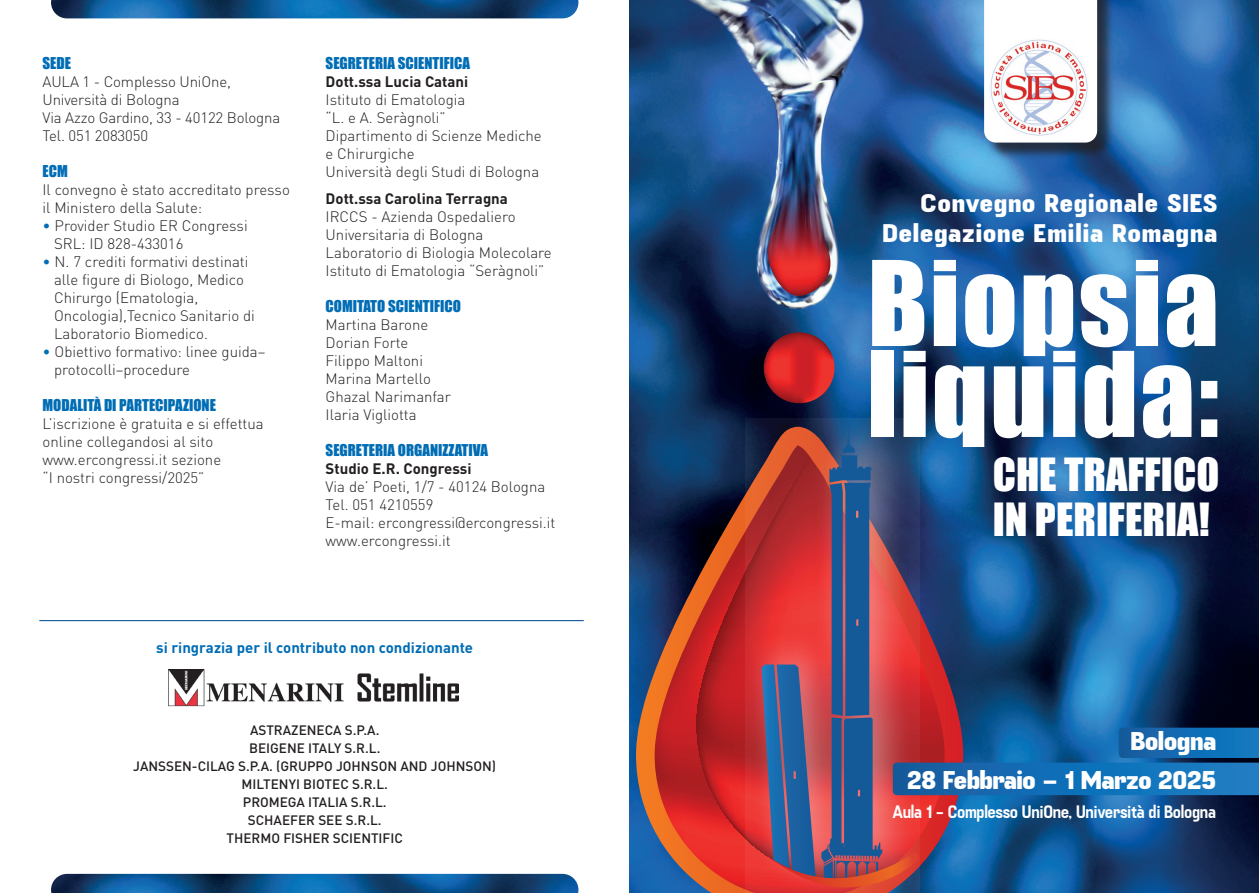
<style>
.page{position:relative;width:1259px;height:893px;background:#fff}
.page>*{position:absolute;margin:0;border:0;box-sizing:border-box;transform-origin:0 0}
.t1{font:108.9px/90.9px "Impact";letter-spacing:.02em;color:#fff}
.t2{font:42px/45px "Impact";color:#fff}
.t3{font:700 25.65px/39px "PP Fuji";letter-spacing:-.03em;color:#fff;text-align:right}
.t4{font:700 25.5px/30px "PP Fuji";letter-spacing:.02em;color:#fff;text-align:right}
.t5{font:18px "PP Fuji";letter-spacing:-.04em;color:#fff}
.t6{font:300 15px/18px "DIN Pro";color:#231f20}
.t7{font:15px "Impact";color:#006db5}
.t8{font:700 15px "DIN Pro";color:#231f20}
.t9{font:700 15px "DIN Pro";color:#006db5}
.t10{font:500 13.5px/18px "DIN Pro";color:#231f20;text-align:center}
.s1{color:#006db5}
</style>
<div class="page">
<img style="left:629px;top:0;width:630px;height:893px">
<svg style="left:763px;top:332px;width:71px;height:71px"></svg>
<svg style="left:776px;top:49px;width:46px;height:45px"></svg>
<img style="left:767px;top:122px;width:63px;height:174px">
<svg style="left:767px;top:0;width:61px;height:18px"></svg>
<div style="left:986px;top:0;width:128px;height:160px;background:#231f20;opacity:.75"></div>
<svg style="left:984px;top:0;width:113px;height:143px"></svg>
<img style="left:989px;top:38px;width:99px;height:99px">
<svg style="left:636px;top:427px;width:327px;height:466px"></svg>
<svg style="left:745px;top:418px;width:175px;height:475px"></svg>
<svg style="left:776px;top:422px;width:95px;height:344px"></svg>
<svg style="left:764px;top:852px;width:156px;height:38px"></svg>
<svg style="left:893px;top:728px;width:366px;height:67px"></svg>
<img style="left:51px;top:874px;width:527px;height:19px">
<img style="left:168px;top:669px;width:290px;height:38px">
<img style="left:51px;top:0;width:527px;height:18px">
<hr style="left:39px;top:620px;width:545px;height:1px;background:#145998">
<p class="t7" style="left:43px;top:52px;width:30px">SEDE</p>
<p class="t6" style="left:43px;top:72px;width:239px">AULA 1 - Complesso UniOne,<br>Università di Bologna<br>Via Azzo Gardino, 33 - 40122 Bologna<br>Tel. 051 2083050</p>
<p class="t7" style="left:43px;top:160px;width:27px">ECM</p>
<p class="t6" style="left:43px;top:180px;width:249px">Il convegno è stato accreditato presso il Ministero della Salute:</p>
<p class="t6" style="left:54px;top:216px;width:195px;text-indent:-11px"><span class="s1">•</span> Provider Studio ER Congressi<br>SRL: ID 828-433016</p>
<p class="t6" style="left:54px;top:252px;width:202px;text-indent:-11px"><span class="s1">•</span> N. 7 crediti formativi destinati alle figure di Biologo, Medico<br>Chirurgo (Ematologia,<br>Oncologia),Tecnico Sanitario di<br>Laboratorio Biomedico.</p>
<p class="t6" style="left:54px;top:342px;width:213px;text-indent:-11px"><span class="s1">•</span> Obiettivo formativo: linee guida– protocolli–procedure</p>
<p class="t7" style="left:43px;top:394px;width:175px">MODALITÀ DI PARTECIPAZIONE</p>
<p class="t6" style="left:43px;top:414px;width:223px">L’iscrizione è gratuita e si effettua online collegandosi al sito www.ercongressi.it sezione<br>“I nostri congressi/2025”</p>
<p class="t7" style="left:326px;top:52px;width:146px">SEGRETERIA SCIENTIFICA</p>
<p class="t8" style="left:326px;top:69px;width:144px">Dott.ssa Lucia Catani</p>
<p class="t6" style="left:326px;top:90px;width:218px">Istituto di Ematologia<br>“L. e A. Seràgnoli”<br>Dipartimento di Scienze Mediche e Chirurgiche<br>Università degli Studi di Bologna</p>
<p class="t8" style="left:326px;top:186px;width:184px">Dott.ssa Carolina Terragna</p>
<p class="t6" style="left:326px;top:207px;width:228px">IRCCS - Azienda Ospedaliero<br>Universitaria di Bologna<br>Laboratorio di Biologia Molecolare<br>Istituto di Ematologia “Seràgnoli”</p>
<p class="t7" style="left:326px;top:295px;width:137px">COMITATO SCIENTIFICO</p>
<p class="t6" style="left:326px;top:315px;width:127px">Martina Barone<br>Dorian Forte<br>Filippo Maltoni<br>Marina Martello<br>Ghazal Narimanfar<br>Ilaria Vigliotta</p>
<p class="t7" style="left:326px;top:439px;width:164px">SEGRETERIA ORGANIZZATIVA</p>
<p class="t8" style="left:326px;top:456px;width:147px">Studio E.R. Congressi</p>
<p class="t6" style="left:326px;top:477px;width:231px">Via de’ Poeti, 1/7 - 40124 Bologna<br>Tel. 051 4210559<br>E-mail: ercongressi@ercongressi.it www.ercongressi.it</p>
<p class="t9" style="left:156px;top:635px;width:318px">si ringrazia per il contributo non condizionante</p>
<p class="t10" style="left:133px;top:720px;width:364px">ASTRAZENECA S.P.A.<br>BEIGENE ITALY S.R.L.<br>JANSSEN-CILAG S.P.A. (GRUPPO JOHNSON AND JOHNSON)<br>MILTENYI BIOTEC S.R.L.<br>PROMEGA ITALIA S.R.L.<br>SCHAEFER SEE S.R.L.<br>THERMO FISHER SCIENTIFIC</p>
<h3 class="t4" style="left:882px;top:189px;width:336px">Convegno Regionale SIES<br>Delegazione Emilia Romagna</h3>
<h1 class="t1" style="left:867px;top:255px;width:353px">Biopsia liquida:</h1>
<h2 class="t2" style="left:992px;top:451px;width:228px">CHE TRAFFICO<br>IN PERIFERIA!</h2>
<h3 class="t3" style="left:906px;top:722px;width:311px">Bologna<br>28 Febbraio – 1 Marzo 2025</h3>
<p class="t5" style="left:892px;top:800px;width:326px">Aula 1 - Complesso UniOne, Università di Bologna</p>
</div>
